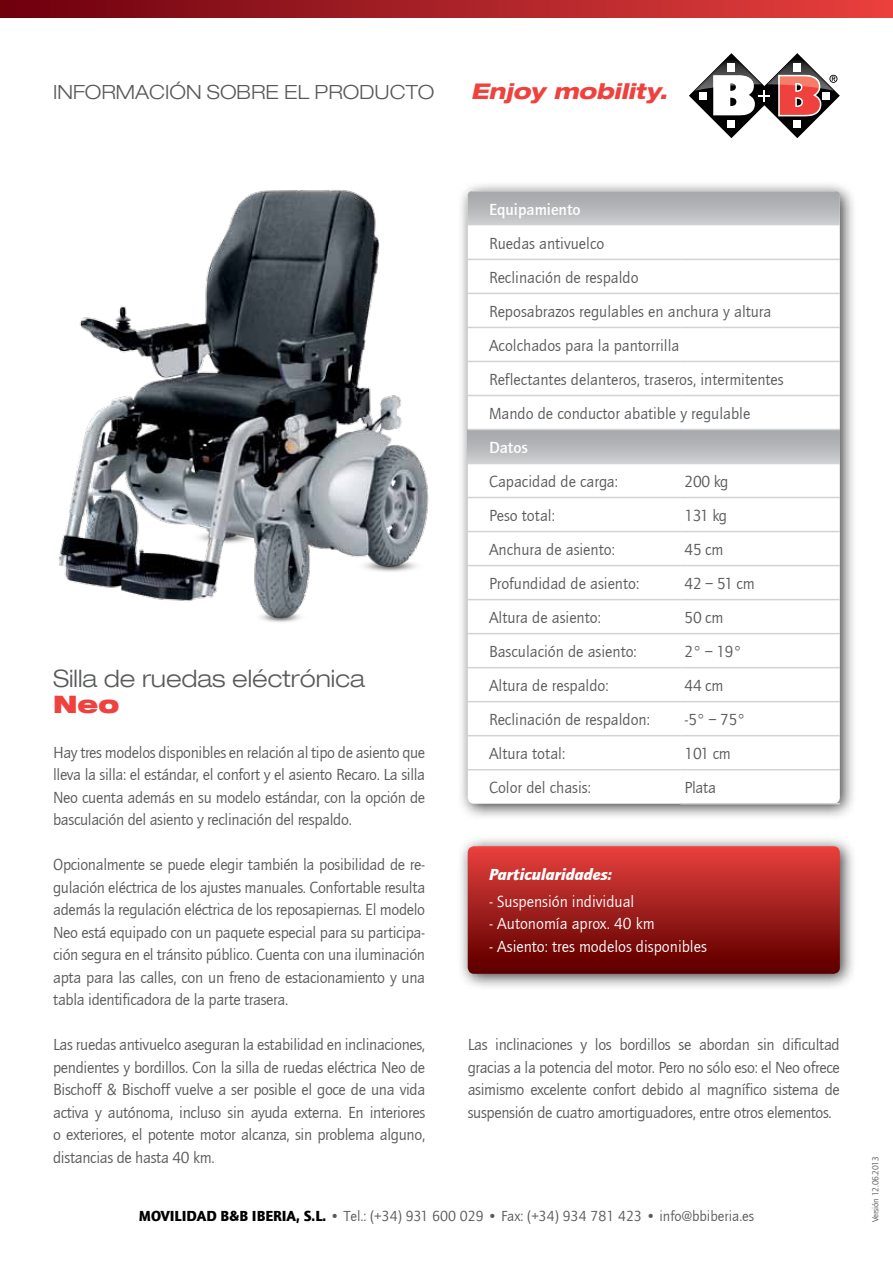
<style>
.page{position:relative;width:893px;height:1263px;background:#fff}
.page>*{position:absolute;margin:0;border:0;box-sizing:border-box;transform-origin:0 0}
.t1{font:300 24px "Helve Neu Lig Ext";color:#58595b}
.t2{font:900 expanded 24px "Helvetica Neue";color:#ef413d}
.t3{font:800 21.45px "Helve Neu Hea Ext Obl";color:#ef413d}
.t4{font:300 19.5px "Helve Neu Lig Ext";color:#58595b}
.t5{font:16.5px/22.5px "Quay Sans";color:#58595b;text-align:justify}
.t6{font:16.5px "Quay Sans";color:#fff}
.t7{font:italic 900 16.5px "Quay Sans";color:#fff}
.t8{font:500 16.5px "Quay Sans";color:#fff}
.t9{font:15px "Quay Sans";color:#58595b}
.t10{font:9px "Quay Sans";letter-spacing:-.02em;color:#58595b}
.s1{font-weight:900;color:#000}
</style>
<div class="page">
<div style="left:0;top:0;width:893px;height:17px;background:linear-gradient(to right,#6b000e,#e8413e)"></div>
<svg style="left:689px;top:53px;width:151px;height:85px"></svg>
<img style="left:58px;top:190px;width:371px;height:433px">
<div style="left:456px;top:835px;width:401px;height:156px;background:#000;opacity:.75"></div>
<svg style="left:468px;top:846px;width:372px;height:128px;background:#a01f1c"></svg>
<div style="left:457px;top:180px;width:400px;height:641px;background:#000;opacity:.75"></div>
<div style="left:468px;top:191px;width:372px;height:613px;background:#fff;border-radius:6px"></div>
<svg style="left:468px;top:191px;width:372px;height:34px;background:#b6b8bb"></svg>
<div style="left:468px;top:429px;width:372px;height:34px;background:linear-gradient(to bottom,#a1a4a6,#c9cbcd)"></div>
<hr style="left:468px;top:259px;width:212px;height:1px;background:#d1d3d4">
<hr style="left:680px;top:259px;width:160px;height:1px;background:#d1d3d4">
<hr style="left:468px;top:293px;width:212px;height:1px;background:#d1d3d4">
<hr style="left:680px;top:293px;width:160px;height:1px;background:#d1d3d4">
<hr style="left:468px;top:327px;width:212px;height:1px;background:#d1d3d4">
<hr style="left:680px;top:327px;width:160px;height:1px;background:#d1d3d4">
<hr style="left:468px;top:361px;width:212px;height:1px;background:#d1d3d4">
<hr style="left:680px;top:361px;width:160px;height:1px;background:#d1d3d4">
<hr style="left:468px;top:395px;width:212px;height:1px;background:#d1d3d4">
<hr style="left:680px;top:395px;width:160px;height:1px;background:#d1d3d4">
<hr style="left:468px;top:429px;width:212px;height:1px;background:#d1d3d4">
<hr style="left:680px;top:429px;width:160px;height:1px;background:#d1d3d4">
<hr style="left:468px;top:463px;width:212px;height:1px;background:#d1d3d4">
<hr style="left:680px;top:463px;width:160px;height:1px;background:#d1d3d4">
<hr style="left:468px;top:497px;width:212px;height:1px;background:#d1d3d4">
<hr style="left:680px;top:497px;width:160px;height:1px;background:#d1d3d4">
<hr style="left:468px;top:531px;width:212px;height:1px;background:#d1d3d4">
<hr style="left:680px;top:531px;width:160px;height:1px;background:#d1d3d4">
<hr style="left:468px;top:565px;width:212px;height:1px;background:#d1d3d4">
<hr style="left:680px;top:565px;width:160px;height:1px;background:#d1d3d4">
<hr style="left:468px;top:599px;width:212px;height:1px;background:#d1d3d4">
<hr style="left:680px;top:599px;width:160px;height:1px;background:#d1d3d4">
<hr style="left:468px;top:633px;width:212px;height:1px;background:#d1d3d4">
<hr style="left:680px;top:633px;width:160px;height:1px;background:#d1d3d4">
<hr style="left:468px;top:667px;width:212px;height:1px;background:#d1d3d4">
<hr style="left:680px;top:667px;width:160px;height:1px;background:#d1d3d4">
<hr style="left:468px;top:701px;width:212px;height:1px;background:#d1d3d4">
<hr style="left:680px;top:701px;width:160px;height:1px;background:#d1d3d4">
<hr style="left:468px;top:735px;width:212px;height:1px;background:#d1d3d4">
<hr style="left:680px;top:735px;width:160px;height:1px;background:#d1d3d4">
<hr style="left:468px;top:769px;width:212px;height:1px;background:#d1d3d4">
<hr style="left:680px;top:769px;width:160px;height:1px;background:#d1d3d4">
<hr style="left:680px;top:803px;width:160px;height:1px;background:#d1d3d4">
<p class="t4" style="left:53px;top:81px;width:383px">INFORMACIÓN SOBRE EL PRODUCTO</p>
<h2 class="t3" style="left:471px;top:78px;width:198px">Enjoy mobility.</h2>
<h1 class="t1" style="left:53px;top:664px;width:313px">SILLA DE RUEDAS ELÉCTRÓNICA</h1>
<h1 class="t2" style="left:53px;top:688px;width:68px">Neo</h1>
<p class="t5" style="left:53px;top:741px;width:374px">Hay tres modelos disponibles en relación al tipo de asiento que lleva la silla: el estándar, el confort y el asiento Recaro. La silla Neo cuenta además en su modelo estándar, con la opción de basculación del asiento y reclinación del respaldo.</p>
<p class="t5" style="left:53px;top:854px;width:374px">Opcionalmente se puede elegir también la posibilidad de re&shy;gulación eléctrica de los ajustes manuales. Confortable resulta además la regulación eléctrica de los reposapiernas. El modelo Neo está equipado con un paquete especial para su participa&shy;ción segura en el tránsito público. Cuenta con una iluminación apta para las calles, con un freno de estacionamiento y una tabla identificadora de la parte trasera.</p>
<p class="t5" style="left:53px;top:1034px;width:374px">Las ruedas antivuelco aseguran la estabilidad en inclinaciones, pendientes y bordillos. Con la silla de ruedas eléctrica Neo de Bischoff &amp; Bischoff vuelve a ser posible el goce de una vida activa y autónoma, incluso sin ayuda externa. En interiores o exteriores, el potente motor alcanza, sin problema alguno, distancias de hasta 40 km.</p>
<p class="t8" style="left:489px;top:200px;width:93px">Equipamiento</p>
<p class="t5" style="left:489px;top:226px;width:296px;line-height:34px;text-align:left">Ruedas antivuelco<br>Reclinación de respaldo<br>Reposabrazos regulables en anchura y altura Acolchados para la pantorrilla<br>Reflectantes delanteros, traseros, intermitentes Mando de conductor abatible y regulable</p>
<p class="t8" style="left:489px;top:438px;width:41px">Datos</p>
<p class="t5" style="left:489px;top:470px;width:130px">Capacidad de carga:</p>
<p class="t5" style="left:685px;top:470px;width:45px">200 kg</p>
<p class="t5" style="left:489px;top:504px;width:67px">Peso total:</p>
<p class="t5" style="left:685px;top:504px;width:44px">131 kg</p>
<p class="t5" style="left:489px;top:538px;width:127px">Anchura de asiento:</p>
<p class="t5" style="left:685px;top:538px;width:40px">45 cm</p>
<p class="t5" style="left:489px;top:572px;width:152px">Profundidad de asiento:</p>
<p class="t5" style="left:685px;top:572px;width:72px">42 – 51 cm</p>
<p class="t5" style="left:489px;top:606px;width:113px">Altura de asiento:</p>
<p class="t5" style="left:685px;top:606px;width:40px">50 cm</p>
<p class="t5" style="left:489px;top:640px;width:149px">Basculación de asiento:</p>
<p class="t5" style="left:685px;top:640px;width:58px">2° – 19°</p>
<p class="t5" style="left:489px;top:674px;width:121px">Altura de respaldo:</p>
<p class="t5" style="left:685px;top:674px;width:40px">44 cm</p>
<p class="t5" style="left:489px;top:708px;width:162px">Reclinación de respaldon:</p>
<p class="t5" style="left:685px;top:708px;width:62px">-5° – 75°</p>
<p class="t5" style="left:489px;top:742px;width:78px">Altura total:</p>
<p class="t5" style="left:685px;top:742px;width:48px">101 cm</p>
<p class="t5" style="left:489px;top:776px;width:103px">Color del chasis:</p>
<p class="t5" style="left:685px;top:776px;width:33px">Plata</p>
<p class="t7" style="left:489px;top:864px;width:124px">Particularidades:</p>
<p class="t6" style="left:489px;top:892px;width:147px">- Suspensión individual</p>
<p class="t6" style="left:489px;top:915px;width:167px">- Autonomía aprox. 40 km</p>
<p class="t6" style="left:489px;top:937px;width:219px">- Asiento: tres modelos disponibles</p>
<p class="t5" style="left:468px;top:1034px;width:374px">Las inclinaciones y los bordillos se abordan sin dificultad gracias a la potencia del motor. Pero no sólo eso: el Neo ofrece asimismo excelente confort debido al magnífico sistema de suspensión de cuatro amortiguadores, entre otros elementos.</p>
<p class="t9" style="left:139px;top:1208px;width:617px"><span class="s1">MOVILIDAD B&amp;B IBERIA, S.L.</span> • Tel.: (+34) 931 600 029 • Fax: (+34) 934 781 423 • info@bbiberia.es</p>
<p class="t10" style="left:871px;top:1222px;width:67px;rotate:-90deg">Versión 12.06.2013</p>
</div>
